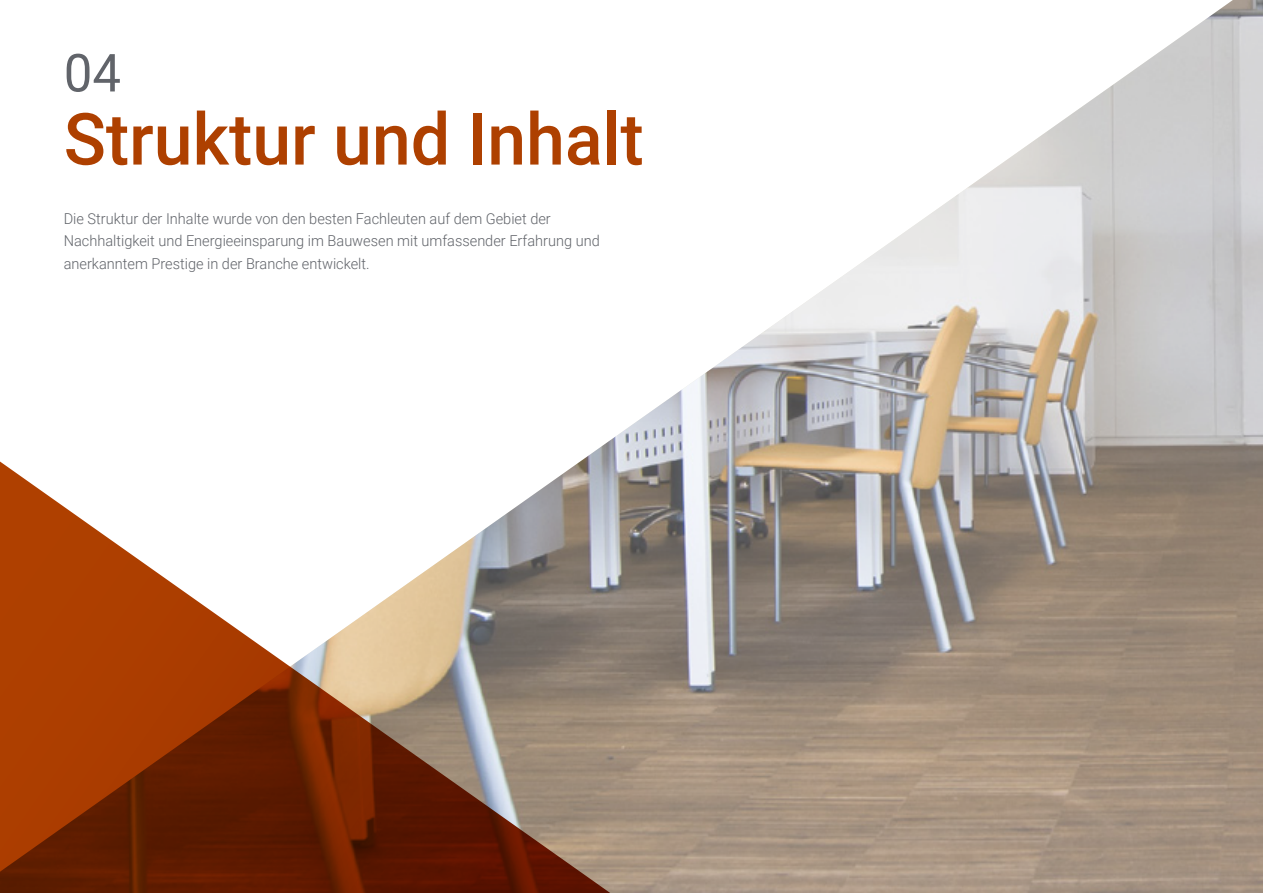
<style>
.page{position:relative;width:1263px;height:893px;background:#fff}
.page>*{position:absolute;margin:0;border:0;box-sizing:border-box;transform-origin:0 0}
.t1{font:500 72px "Roboto";color:#ae4000}
.t2{font:52.5px "Roboto";color:#61646a}
.t3{font:300 15px/22.5px "Roboto";color:#61646a}
</style>
<div class="page">
<img style="left:602px;top:0;width:661px;height:893px">
<svg style="left:0;top:446px;width:640px;height:447px"></svg>
<h2 class="t2" style="left:64px;top:36px;width:59px">04</h2>
<h1 class="t1" style="left:64px;top:89px;width:581px">Struktur und Inhalt</h1>
<p class="t3" style="left:64px;top:207px;width:537px">Die Struktur der Inhalte wurde von den besten Fachleuten auf dem Gebiet der<br>Nachhaltigkeit und Energieeinsparung im Bauwesen mit umfassender Erfahrung und anerkanntem Prestige in der Branche entwickelt.</p>
</div>
